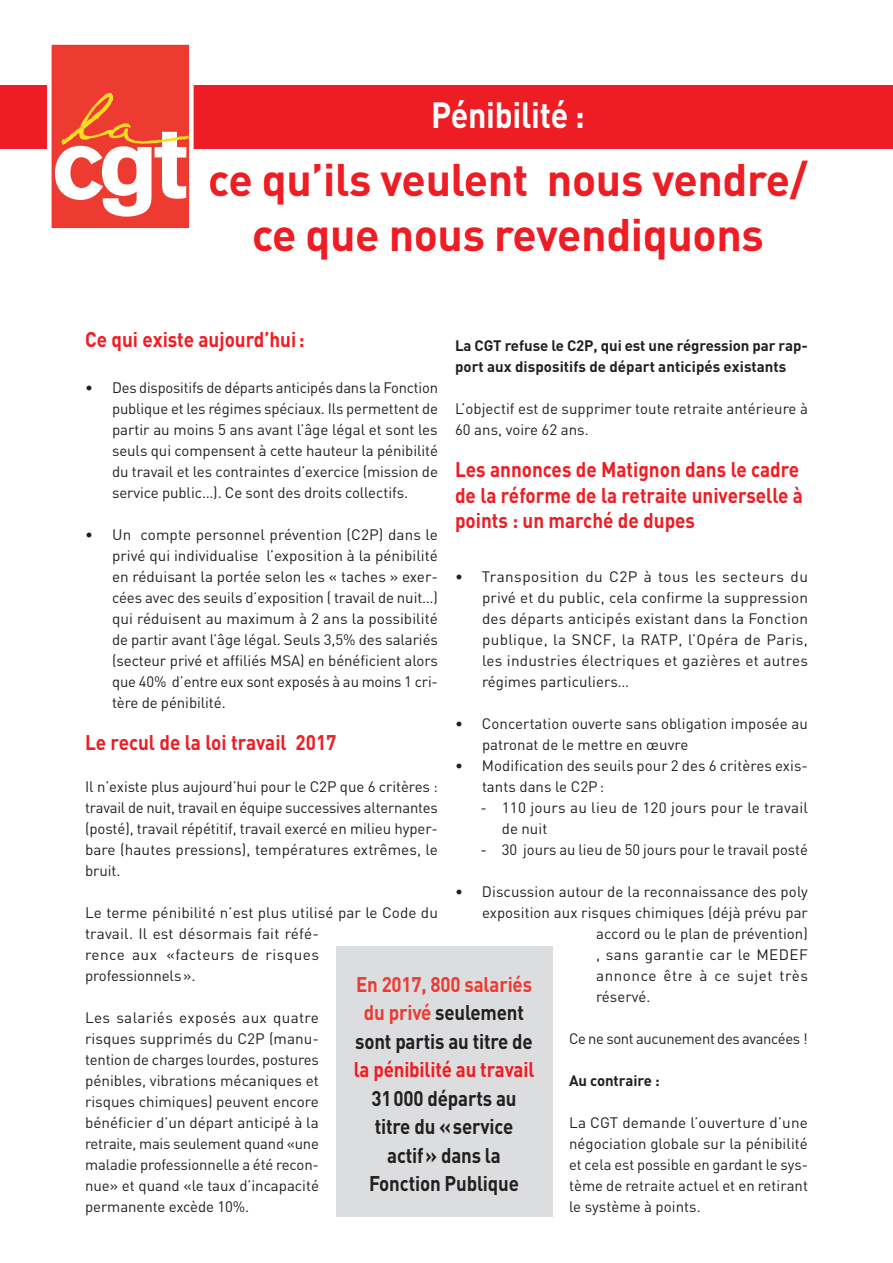
<style>
.page{position:relative;width:893px;height:1263px;background:#fff}
.page>*{position:absolute;margin:0;border:0;box-sizing:border-box;transform-origin:0 0}
.Titre_C{font:700 45px "DIN";letter-spacing:-.01em;color:#ee1d23}
.surtitre{font:700 36px "DIN";letter-spacing:-.01em;color:#fff;scale:.89 1}
.Inter_centré_2col_ro{font:700 21px/25.5px "DIN";color:#ee1d23;scale:.9 1}
.Exergue{font:700 21px/28.5px "DIN";letter-spacing:-.01em;color:#231f20;text-align:center;scale:.89 1}
.Texte{font:15px/21px "DIN";letter-spacing:.005em;color:#231f20;text-align:justify}
.Texte-2{font:700 15px/21px "DIN";letter-spacing:-.005em;color:#231f20}
.Texte-3{font:15px "DIN";letter-spacing:-.02em;color:#231f20}
.Texte-4{font:15px "DIN";letter-spacing:.025em;color:#231f20}
.Texte-5{font:15px "DIN";letter-spacing:.035em;color:#231f20}
.s1{color:#ee3b32}
.s2{color:#ee1d23}
</style>
<div class="page">
<div style="left:0;top:85px;width:893px;height:64px;background:#ee1d23"></div>
<div style="left:49px;top:43px;width:142px;height:187px;background:#ee3b32"></div>
<svg style="left:55px;top:93px;width:134px;height:124px"></svg>
<div style="left:47px;top:40px;width:147px;height:193px;border:4px solid #fff"></div>
<div style="left:336px;top:946px;width:216px;height:271px;background:#dcdddf"></div>
<p class="surtitre" style="left:431px;top:92px;width:174px">Pénibilité :</p>
<p class="Titre_C" style="left:208px;top:150px;width:601px">ce qu’ils veulent nous vendre/</p>
<p class="Titre_C" style="left:252px;top:206px;width:513px">ce que nous revendiquons</p>
<p class="Inter_centré_2col_ro" style="left:85px;top:326px;width:245px">Ce qui existe aujourd’hui:</p>
<p class="Texte" style="left:112px;top:376px;width:327px;text-indent:-27px">• Des dispositifs de départs anticipés dans la Fonction publique et les régimes spéciaux. Ils permettent de partir au moins 5 ans avant l’âge légal et sont les seuls qui compensent à cette hauteur la pénibilité du travail et les contraintes d’exercice (mission de service public…). Ce sont des droits collectifs.</p>
<p class="Texte" style="left:112px;top:523px;width:327px;text-indent:-27px">• Un compte personnel prévention (C2P) dans le privé qui individualise l’exposition à la pénibilité en réduisant la portée selon les « taches » exer&shy;cées avec des seuils d’exposition ( travail de nuit…) qui réduisent au maximum à 2 ans la possibilité de partir avant l’âge légal. Seuls 3,5% des salariés (secteur privé et affiliés MSA) en bénéficient alors que 40% d’entre eux sont exposés à au moins 1 cri&shy;tère de pénibilité.</p>
<p class="Inter_centré_2col_ro" style="left:85px;top:729px;width:281px">Le recul de la loi travail 2017</p>
<p class="Texte" style="left:85px;top:775px;width:354px">Il n’existe plus aujourd’hui pour le C2P que 6 critères : travail de nuit, travail en équipe successives alternantes (posté), travail répétitif, travail exercé en milieu hyper&shy;bare (hautes pressions), températures extrêmes, le bruit.</p>
<p class="Texte" style="left:85px;top:901px;width:354px;text-align:left">Le terme pénibilité n’est plus utilisé par le Code du travail. Il est désormais fait réfé-<br>rence aux «facteurs de risques<br>professionnels».</p>
<p class="Texte" style="left:85px;top:1006px;width:235px">Les salariés exposés aux quatre risques supprimés du C2P (manu&shy;tention de charges lourdes, postures pénibles, vibrations mécaniques et risques chimiques) peuvent encore bénéficier d’un départ anticipé à la retraite, mais seulement quand «une maladie professionnelle a été recon&shy;nue» et quand «le taux d’incapacité permanente excède 10%.</p>
<p class="Texte-2" style="left:455px;top:334px;width:354px">La CGT refuse le C2P, qui est une régression par rap&shy;port aux dispositifs de départ anticipés existants</p>
<p class="Texte" style="left:455px;top:397px;width:354px">L’objectif est de supprimer toute retraite antérieure à<br>60 ans, voire 62 ans.</p>
<p class="Inter_centré_2col_ro" style="left:455px;top:456px;width:388px">Les annonces de Matignon dans le cadre de la réforme de la retraite universelle à points : un marché de dupes</p>
<p class="Texte" style="left:482px;top:565px;width:327px;text-indent:-27px">• Transposition du C2P à tous les secteurs du privé et du public, cela confirme la suppression des départs anticipés existant dans la Fonction publique, la SNCF, la RATP, l’Opéra de Paris, les industries électriques et gazières et autres régimes particuliers…</p>
<p class="Texte" style="left:482px;top:712px;width:327px;text-indent:-27px">• Concertation ouverte sans obligation imposée au patronat de le mettre en œuvre</p>
<p class="Texte" style="left:482px;top:754px;width:327px;text-indent:-27px">• Modification des seuils pour 2 des 6 critères exis&shy;tants dans le C2P:</p>
<p class="Texte" style="left:502px;top:796px;width:308px;text-indent:-21px">- 110 jours au lieu de 120 jours pour le travail de nuit</p>
<p class="Texte" style="left:480px;top:838px;width:329px">- 30 jours au lieu de 50 jours pour le travail posté</p>
<p class="Texte" style="left:455px;top:880px;width:354px">• Discussion autour de la reconnaissance des poly</p>
<p class="Texte" style="left:482px;top:901px;width:327px">exposition aux risques chimiques (déjà prévu par</p>
<p class="Texte" style="left:596px;top:922px;width:213px">accord ou le plan de prévention)</p>
<p class="Texte-4" style="left:596px;top:945px;width:213px">, sans garantie car le MEDEF</p>
<p class="Texte-5" style="left:596px;top:966px;width:213px">annonce être à ce sujet très</p>
<p class="Texte" style="left:596px;top:985px;width:56px">réservé.</p>
<p class="Texte-3" style="left:569px;top:1029px;width:240px">Ce ne sont aucunement des avancées !</p>
<p class="Texte-2" style="left:569px;top:1069px;width:92px">Au contraire :</p>
<p class="Texte" style="left:569px;top:1111px;width:240px">La CGT demande l’ouverture d’une négociation globale sur la pénibilité et cela est possible en gardant le sys&shy;tème de retraite actuel et en retirant le système à points.</p>
<p class="Exergue" style="left:354px;top:969px;width:205px"><span class="s1">En 2017, 800 salariés du privé</span> seulement sont partis au titre de <span class="s2">la pénibilité au travail</span></p>
<p class="Exergue" style="left:369px;top:1083px;width:170px">31000 départs au titre du «service actif» dans la<br>Fonction Publique</p>
</div>
